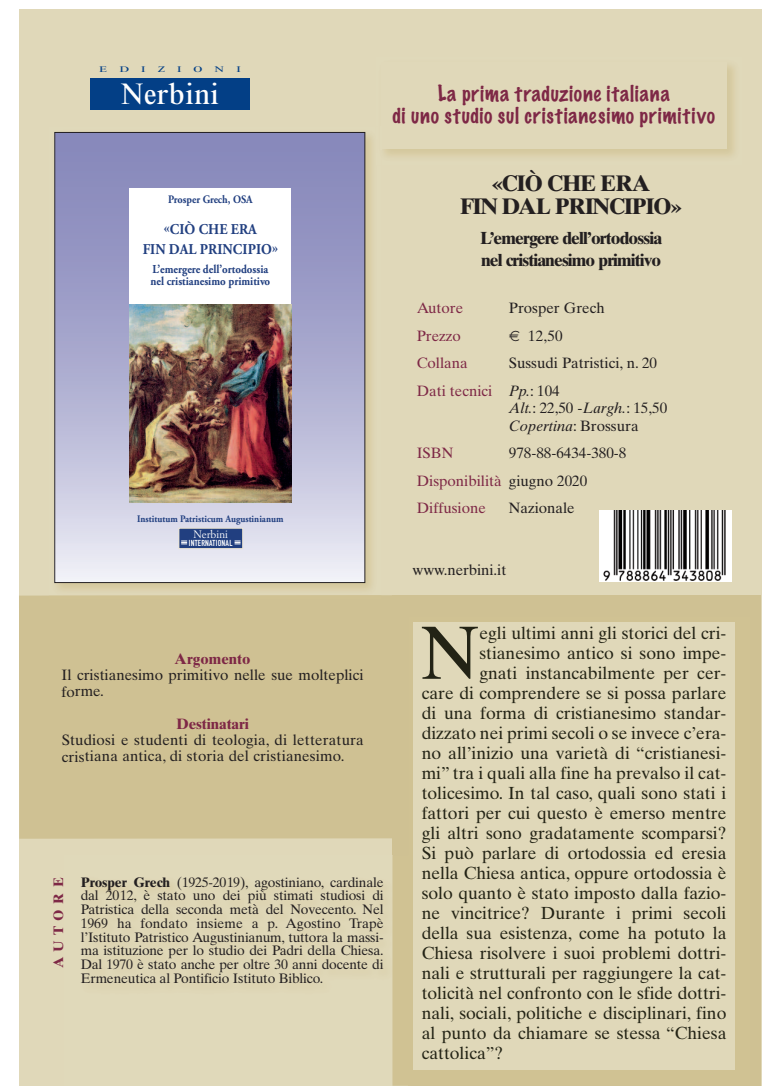
<style>
.page{position:relative;width:780px;height:1088px;background:#fff}
.page>*{position:absolute;margin:0;border:0;box-sizing:border-box;transform-origin:0 0}
.t1{font:75.38px "Times Ten";color:#232315}
.t2{font:condensed 30px "Times New Roman";color:#fff;scale:1.2 1}
.t3{font:700 22.5px/22.5px "Times Ten";letter-spacing:-.05em;color:#231f20;text-align:center}
.t4{font:100 20px/22.5px "Marker Felt";letter-spacing:.04em;color:#7e2846;text-align:center}
.t5{font:17.5px "Times Ten";color:#232315}
.t6{font:700 17.5px/22.5px "Times Ten";letter-spacing:-.05em;color:#231f20}
.t7{font:15px/27.5px "Times Ten";color:#231f20}
.t8{font:700 15px/19.8px "Adobe Garamond Pro";color:#213f80;text-align:center;scale:.92 1}
.t9{font:15px "Times Ten";color:#7e2846}
.t10{font:700 15px "Times Ten";letter-spacing:-.005em;color:#7e2846}
.t11{font:13.75px/13.8px "Times Ten CE";letter-spacing:-.015em;color:#231f20;text-align:justify}
.t12{font:700 13.75px "Times Ten";letter-spacing:.4em;color:#7e2846}
.t13{font:700 12.12px/12.9px "Adobe Garamond Pro";color:#213f80;scale:.9 1}
.t14{font:700 11.38px "Adobe Garamond Pro";color:#213f80;scale:.9 1}
.t15{font:10.75px "Simoncini Garamond Std";color:#fff}
.t16{font:700 10px "Adobe Garamond Pro";color:#213f80;scale:.92 1}
.t17{font:8.5px "DIN Engschrift";letter-spacing:.03em;color:#fff}
.t18{font:condensed 8.25px "Times New Roman";color:#033f86;scale:1.82 1}
.s1{color:#7e2846}
.s2{font-style:italic}
.s3{font-weight:700}
</style>
<div class="page">
<div style="left:19px;top:9px;width:743px;height:1077px;background:#e0d8b9"></div>
<div style="left:90px;top:78px;width:160px;height:31px;background:#033f86"></div>
<div style="left:19px;top:595px;width:373px;height:244px;background:#cfc193"></div>
<div style="left:392px;top:595px;width:369px;height:491px;background:#cfc193"></div>
<img style="left:49px;top:131px;width:332px;height:468px">
<img style="left:375px;top:131px;width:6px;height:35px">
<svg style="left:56px;top:134px;width:307px;height:447px"></svg>
<div style="left:129px;top:188px;width:162px;height:314px;background:#fff"></div>
<img style="left:129px;top:305px;width:162px;height:197px">
<div style="left:179px;top:528px;width:64px;height:20px;background:#213f80"></div>
<div style="left:178px;top:528px;width:65px;height:21px;border:1px solid #ebe4d2"></div>
<svg style="left:181px;top:541px;width:6px;height:3px"></svg>
<svg style="left:234px;top:541px;width:6px;height:3px"></svg>
<div style="left:54px;top:132px;width:311px;height:451px;border:1px solid #231f20"></div>
<div style="left:413px;top:622px;width:321px;height:447px;background:#e0d8b9"></div>
<img style="left:88px;top:855px;width:305px;height:231px">
<svg style="left:599px;top:510px;width:132px;height:72px"></svg>
<img style="left:601px;top:510px;width:130px;height:70px">
<p class="t18" style="left:99px;top:66px;width:6px">E</p>
<p class="t18" style="left:119px;top:66px;width:7px">D</p>
<p class="t18" style="left:141px;top:66px;width:4px">I</p>
<p class="t18" style="left:158px;top:66px;width:6px">Z</p>
<p class="t18" style="left:177px;top:66px;width:4px">I</p>
<p class="t18" style="left:194px;top:66px;width:6px">O</p>
<p class="t18" style="left:215px;top:66px;width:7px">N</p>
<p class="t18" style="left:236px;top:66px;width:4px">I</p>
<h2 class="t2" style="left:121px;top:83px;width:83px">Nerbini</h2>
<p class="t14" style="left:168px;top:194px;width:96px">Prosper Grech, OSA</p>
<p class="t8" style="left:143px;top:221px;width:149px">«CIÒ CHE ERA<br>FIN DAL PRINCIPIO»</p>
<p class="t13" style="left:150px;top:263px;width:135px">L’emergere dell’ortodossia nel cristianesimo primitivo</p>
<p class="t16" style="left:137px;top:515px;width:160px">Institutum Patristicum Augustinianum</p>
<p class="t15" style="left:193px;top:529px;width:36px">Nerbini</p>
<p class="t17" style="left:189px;top:540px;width:45px">INTERNATIONAL</p>
<p class="t4" style="left:392px;top:83px;width:324px">La prima traduzione italiana<br>di uno studio sul cristianesimo primitivo</p>
<p class="t3" style="left:460px;top:175px;width:223px">«CIÒ CHE ERA<br>FIN DAL PRINCIPIO»</p>
<p class="t6" style="left:480px;top:228px;width:183px">L’emergere dell’ortodossia nel cristianesimo primitivo</p>
<p class="t9" style="left:416px;top:302px;width:48px">Autore</p>
<p class="t7" style="left:509px;top:296px;width:97px">Prosper Grech</p>
<p class="t9" style="left:416px;top:330px;width:46px">Prezzo</p>
<p class="t7" style="left:528px;top:323px;width:36px">12,50</p>
<p class="t9" style="left:416px;top:357px;width:52px">Collana</p>
<p class="t7" style="left:416px;top:351px;width:242px;text-indent:92px">Sussudi Patristici, n. 20<br><span class="s1">Dati tecnici</span> <span class="s2">Pp.</span>: 104</p>
<p class="t7" style="left:509px;top:401px;width:160px;line-height:17.5px"><span class="s2">Alt.</span>: 22,50 -<span class="s2">Largh.</span>: 15,50<br><span class="s2">Copertina</span>: Brossura</p>
<p class="t9" style="left:416px;top:447px;width:38px">ISBN</p>
<p class="t7" style="left:416px;top:441px;width:211px;text-indent:92px">978-88-6434-380-8<br><span class="s1">Disponibilità</span> giugno 2020<br><span class="s1">Diffusione</span></p>
<p class="t7" style="left:509px;top:496px;width:67px">Nazionale</p>
<p class="t7" style="left:412px;top:558px;width:95px">www.nerbini.it</p>
<p class="t10" style="left:175px;top:653px;width:77px">Argomento</p>
<p class="t7" style="left:62px;top:668px;width:303px;line-height:16.4px">Il cristianesimo primitivo nelle sue molteplici forme.</p>
<p class="t10" style="left:176px;top:718px;width:74px">Destinatari</p>
<p class="t7" style="left:62px;top:733px;width:303px;line-height:16.2px">Studiosi e studenti di teologia, di letteratura cristiana antica, di storia del cristianesimo.</p>
<p class="t12" style="left:54px;top:967px;width:92px;rotate:-90deg">AUTORE</p>
<p class="t11" style="left:81px;top:876px;width:304px"><span class="s3">Prosper Grech</span> (1925-2019), agostiniano, cardinale dal 2012, è stato uno dei più stimati studiosi di Patristica della seconda metà del Novecento. Nel 1969 ha fondato insieme a p. Agostino Trapè l’Istituto Patristico Augustinianum, tuttora la massi&shy;ma istituzione per lo studio dei Padri della Chiesa.<br>Dal 1970 è stato anche per oltre 30 anni docente di Ermeneutica al Pontificio Istituto Biblico.</p>
<h1 class="t1" style="left:421px;top:625px;width:60px">N</h1>
<p class="t5" style="left:479px;top:626px;width:248px">egli ultimi anni gli storici del cri-</p>
<p class="t5" style="left:479px;top:646px;width:248px">stianesimo antico si sono impe-</p>
<p class="t5" style="left:479px;top:666px;width:248px">gnati instancabilmente per cer-</p>
<p class="t5" style="left:421px;top:686px;width:306px">care di comprendere se si possa parlare</p>
<p class="t5" style="left:421px;top:706px;width:306px">di una forma di cristianesimo standar-</p>
<p class="t5" style="left:421px;top:726px;width:306px">dizzato nei primi secoli o se invece c’era-</p>
<p class="t5" style="left:421px;top:746px;width:306px">no all’inizio una varietà di “cristianesi-</p>
<p class="t5" style="left:421px;top:766px;width:306px">mi” tra i quali alla fine ha prevalso il cat-</p>
<p class="t5" style="left:421px;top:786px;width:306px">tolicesimo. In tal caso, quali sono stati i</p>
<p class="t5" style="left:421px;top:806px;width:306px">fattori per cui questo è emerso mentre</p>
<p class="t5" style="left:421px;top:826px;width:306px">gli altri sono gradatamente scomparsi?</p>
<p class="t5" style="left:421px;top:846px;width:306px">Si può parlare di ortodossia ed eresia</p>
<p class="t5" style="left:421px;top:866px;width:306px">nella Chiesa antica, oppure ortodossia è</p>
<p class="t5" style="left:421px;top:886px;width:306px">solo quanto è stato imposto dalla fazio-</p>
<p class="t5" style="left:421px;top:906px;width:306px">ne vincitrice? Durante i primi secoli</p>
<p class="t5" style="left:421px;top:926px;width:306px">della sua esistenza, come ha potuto la</p>
<p class="t5" style="left:421px;top:946px;width:306px">Chiesa risolvere i suoi problemi dottri-</p>
<p class="t5" style="left:421px;top:966px;width:306px">nali e strutturali per raggiungere la cat-</p>
<p class="t5" style="left:421px;top:986px;width:306px">tolicità nel confronto con le sfide dottri-</p>
<p class="t5" style="left:421px;top:1006px;width:306px">nali, sociali, politiche e disciplinari, fino</p>
<p class="t5" style="left:421px;top:1026px;width:306px">al punto da chiamare se stessa “Chiesa</p>
<p class="t5" style="left:421px;top:1046px;width:83px">cattolica”?</p>
</div>
